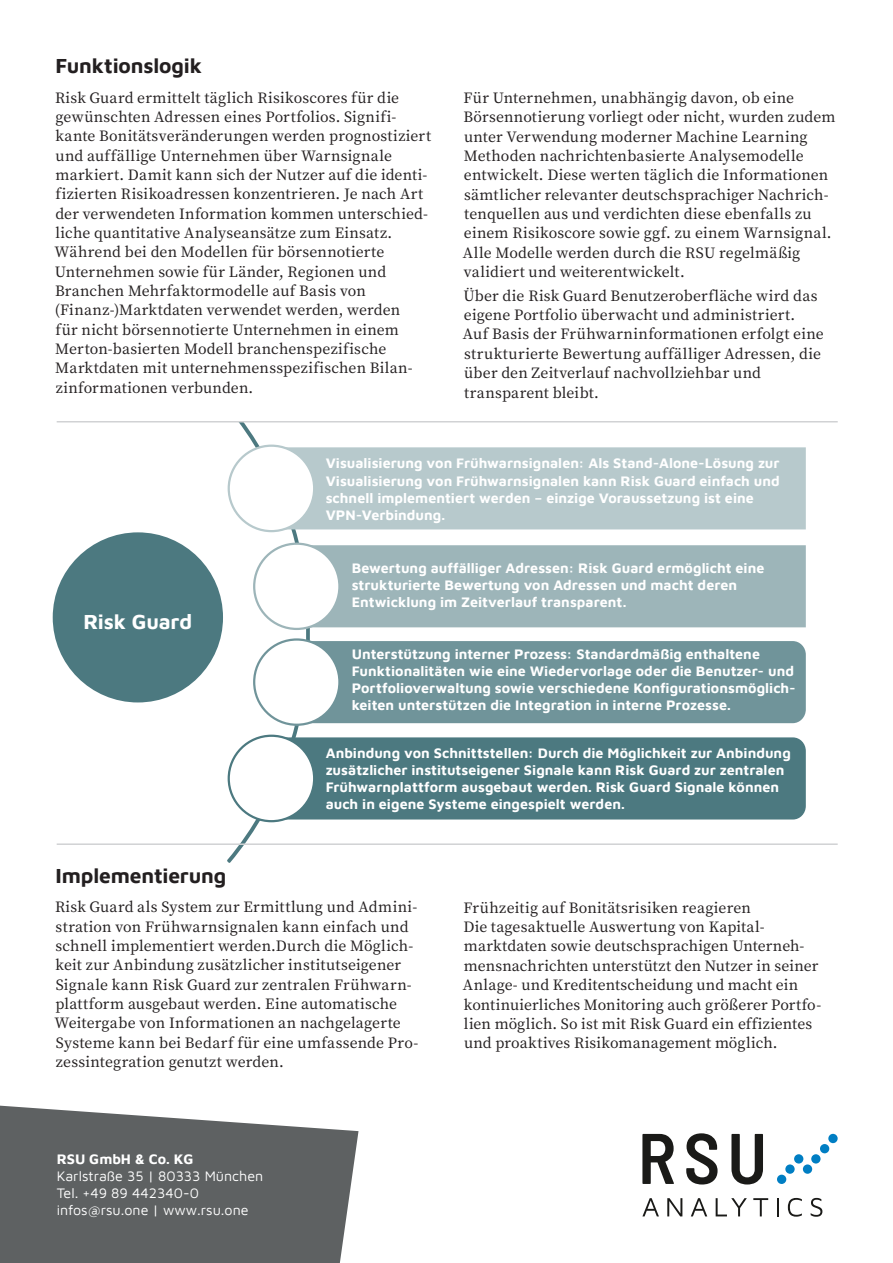
<style>
.page{position:relative;width:893px;height:1263px;background:#fff}
.page>*{position:absolute;margin:0;border:0;box-sizing:border-box;transform-origin:0 0}
.t1{font:700 21px "Maven Pro";letter-spacing:-.01em;color:#231f20}
.t2{font:700 21px "Maven Pro";letter-spacing:-.01em;color:#fff}
.t3{font:500 14.25px/19.4px "Noto Serif SC";letter-spacing:.01em;color:#231f20}
.t4{font:700 14.25px/17.1px "Maven Pro";color:#fff}
.t5{font:14.25px/17.1px "Maven Pro";color:#fff}
</style>
<div class="page">
<div style="left:335px;top:545px;width:471px;height:82px;background:#9db5b9"></div>
<svg style="left:0;top:1106px;width:358px;height:157px;background:#6d7071"></svg>
<svg style="left:225px;top:422px;width:110px;height:441px"></svg>
<div style="left:286px;top:447px;width:520px;height:82px;background:#b7c9cc"></div>
<div style="left:229px;top:446px;width:85px;height:85px;background:#fff;border-radius:50%"></div>
<div style="left:228px;top:445px;width:87px;height:87px;border:2px solid #b7c9cc;border-radius:50%"></div>
<div style="left:254px;top:544px;width:85px;height:85px;background:#fff;border-radius:50%"></div>
<div style="left:253px;top:543px;width:88px;height:87px;border:2px solid #9db5b9;border-radius:50%"></div>
<div style="left:291px;top:641px;width:515px;height:82px;background:#70949a;border-radius:13px"></div>
<div style="left:254px;top:639px;width:85px;height:86px;background:#fff;border-radius:50%"></div>
<div style="left:253px;top:638px;width:88px;height:88px;border:2px solid #70949a;border-radius:50%"></div>
<div style="left:273px;top:737px;width:533px;height:82px;background:#4c7980;border-radius:13px"></div>
<div style="left:229px;top:736px;width:85px;height:85px;background:#fff;border-radius:50%"></div>
<div style="left:228px;top:735px;width:87px;height:87px;border:2px solid #4c7980;border-radius:50%"></div>
<div style="left:53px;top:532px;width:170px;height:170px;background:#4c7980;border-radius:50%"></div>
<svg style="left:642px;top:1198px;width:17px;height:18px"></svg>
<svg style="left:667px;top:1198px;width:15px;height:18px"></svg>
<svg style="left:691px;top:1198px;width:16px;height:18px"></svg>
<svg style="left:716px;top:1198px;width:31px;height:18px"></svg>
<svg style="left:753px;top:1198px;width:15px;height:18px"></svg>
<svg style="left:777px;top:1198px;width:1px;height:18px"></svg>
<svg style="left:788px;top:1198px;width:14px;height:19px"></svg>
<svg style="left:811px;top:1198px;width:11px;height:19px"></svg>
<svg style="left:642px;top:1134px;width:32px;height:50px"></svg>
<svg style="left:686px;top:1133px;width:32px;height:51px"></svg>
<svg style="left:731px;top:1134px;width:32px;height:50px"></svg>
<div style="left:794px;top:1154px;width:9px;height:10px;background:#007ec3;border-radius:50%"></div>
<svg style="left:785px;top:1164px;width:10px;height:10px"></svg>
<div style="left:803px;top:1164px;width:9px;height:10px;background:#007ec3;border-radius:50%"></div>
<div style="left:777px;top:1174px;width:9px;height:10px;background:#007ec3;border-radius:50%"></div>
<svg style="left:811px;top:1154px;width:10px;height:10px"></svg>
<div style="left:828px;top:1134px;width:10px;height:9px;background:#007ec3;border-radius:50%"></div>
<div style="left:820px;top:1144px;width:9px;height:9px;background:#007ec3;border-radius:50%"></div>
<hr style="left:57px;top:843px;width:781px;height:2px;background:#d1d2d4">
<hr style="left:57px;top:421px;width:781px;height:1px;background:#d1d2d4">
<h1 class="t1" style="left:56px;top:52px;width:148px">Funktionslogik</h1>
<p class="t3" style="left:54px;top:88px;width:378px">Risk Guard ermittelt täglich Risikoscores für die gewünschten Adressen eines Portfolios. Signifi&shy;kante Bonitätsveränderungen werden prognostiziert und auffällige Unternehmen über Warnsignale markiert. Damit kann sich der Nutzer auf die identi&shy;fizierten Risikoadressen konzentrieren. Je nach Art der verwendeten Information kommen unterschied&shy;liche quantitative Analyseansätze zum Einsatz.<br>Während bei den Modellen für börsennotierte Unternehmen sowie für Länder, Regionen und Branchen Mehrfaktormodelle auf Basis von (Finanz-)Marktdaten verwendet werden, werden<br>für nicht börsennotierte Unternehmen in einem Merton-basierten Modell branchenspezifische Marktdaten mit unternehmensspezifischen Bilan&shy;zinformationen verbunden.</p>
<p class="t3" style="left:463px;top:88px;width:374px">Für Unternehmen, unabhängig davon, ob eine Börsennotierung vorliegt oder nicht, wurden zudem unter Verwendung moderner Machine Learning Methoden nachrichtenbasierte Analysemodelle entwickelt. Diese werten täglich die Informationen sämtlicher relevanter deutschsprachiger Nachrich&shy;tenquellen aus und verdichten diese ebenfalls zu einem Risikoscore sowie ggf. zu einem Warnsignal.<br>Alle Modelle werden durch die RSU regelmäßig validiert und weiterentwickelt.</p>
<p class="t3" style="left:463px;top:286px;width:362px">Über die Risk Guard Benutzeroberfläche wird das eigene Portfolio überwacht und administriert.<br>Auf Basis der Frühwarninformationen erfolgt eine strukturierte Bewertung auffälliger Adressen, die über den Zeitverlauf nachvollziehbar und transparent bleibt.</p>
<h1 class="t2" style="left:83px;top:607px;width:111px">Risk Guard</h1>
<p class="t4" style="left:326px;top:454px;width:456px">Visualisierung von Frühwarnsignalen: Als Stand-Alone-Lösung zur Visualisierung von Frühwarnsignalen kann Risk Guard einfach und schnell implementiert werden – einzige Voraussetzung ist eine VPN-Verbindung.</p>
<p class="t4" style="left:352px;top:558px;width:414px">Bewertung auffälliger Adressen: Risk Guard ermöglicht eine strukturierte Bewertung von Adressen und macht deren<br>Entwicklung im Zeitverlauf transparent.</p>
<p class="t4" style="left:352px;top:644px;width:446px">Unterstützung interner Prozess: Standardmäßig enthaltene Funktionalitäten wie eine Wiedervorlage oder die Benutzer- und Portfolioverwaltung sowie verschiedene Konfigurationsmöglich&shy;keiten unterstützen die Integration in interne Prozesse.</p>
<p class="t4" style="left:326px;top:743px;width:467px">Anbindung von Schnittstellen: Durch die Möglichkeit zur Anbindung zusätzlicher institutseigener Signale kann Risk Guard zur zentralen Frühwarnplattform ausgebaut werden. Risk Guard Signale können auch in eigene Systeme eingespielt werden.</p>
<h1 class="t1" style="left:56px;top:861px;width:172px">Implementierung</h1>
<p class="t3" style="left:54px;top:898px;width:365px">Risk Guard als System zur Ermittlung und Admini&shy;stration von Frühwarnsignalen kann einfach und schnell implementiert werden.Durch die Möglich&shy;keit zur Anbindung zusätzlicher institutseigener Signale kann Risk Guard zur zentralen Frühwarn&shy;plattform ausgebaut werden. Eine automatische Weitergabe von Informationen an nachgelagerte Systeme kann bei Bedarf für eine umfassende Pro&shy;zessintegration genutzt werden.</p>
<p class="t4" style="left:57px;top:1150px;width:138px">RSU GmbH &amp; Co. KG</p>
<p class="t5" style="left:57px;top:1167px;width:208px">Karlstraße 35 | 80333 München<br>Tel. +49 89 442340-0 infos@rsu.one | www.rsu.one</p>
<p class="t3" style="left:463px;top:898px;width:360px">Frühzeitig auf Bonitätsrisiken reagieren<br>Die tagesaktuelle Auswertung von Kapital&shy;marktdaten sowie deutschsprachigen Unterneh&shy;mensnachrichten unterstützt den Nutzer in seiner Anlage- und Kreditentscheidung und macht ein kontinuierliches Monitoring auch größerer Portfo&shy;lien möglich. So ist mit Risk Guard ein effizientes und proaktives Risikomanagement möglich.</p>
</div>
